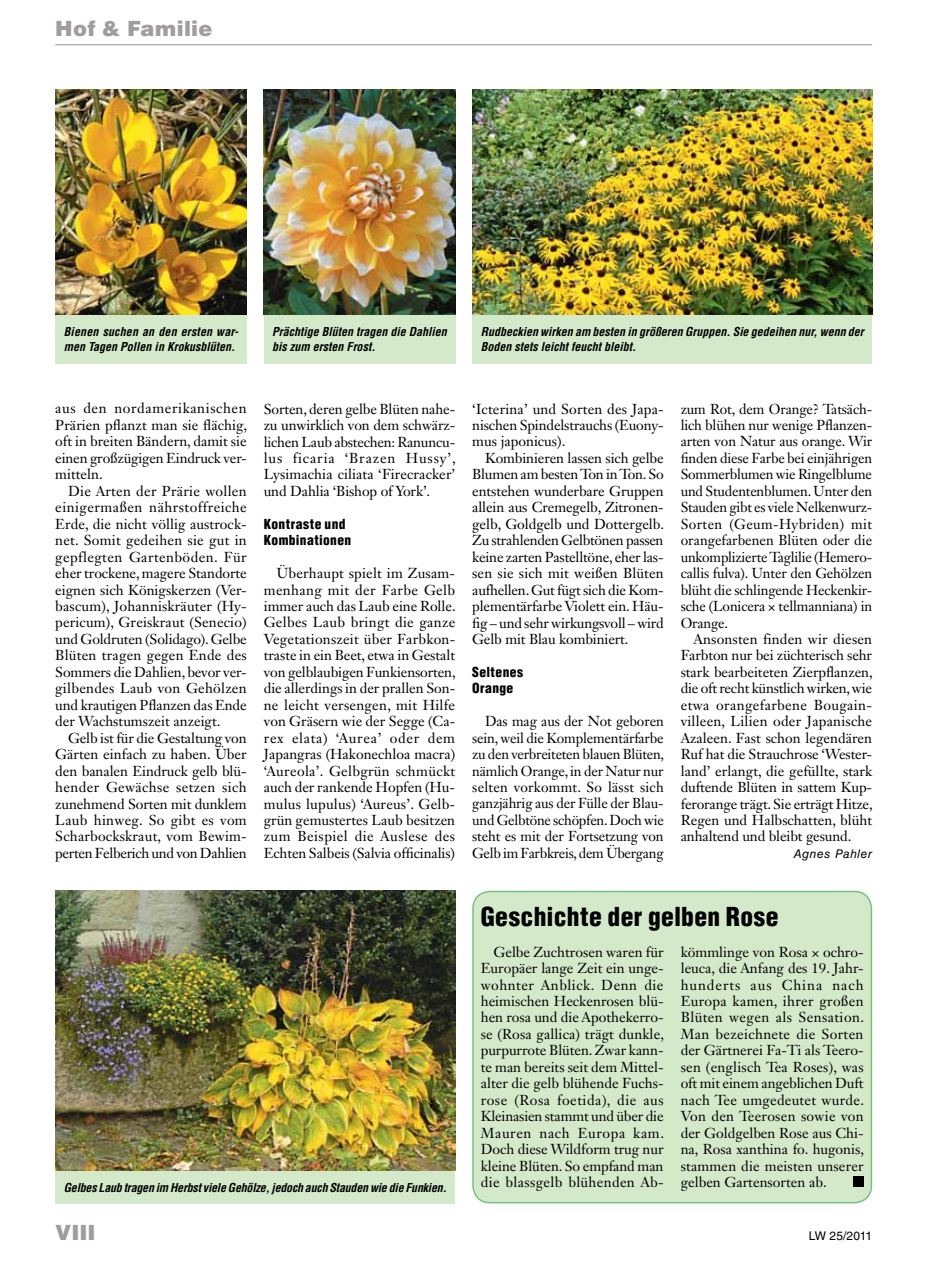
<style>
.page{position:relative;width:936px;height:1263px;background:#fff}
.page>*{position:absolute;margin:0;border:0;box-sizing:border-box;transform-origin:0 0}
.t1{font:900 condensed 25.5px "Helvetica LT Std";letter-spacing:.015em;color:#000}
.t2{font:900 21px "Helvetica LT Std";letter-spacing:.015em;color:#a19d9e}
.t3{font:14.25px/16.5px "Janson Text LT Std";letter-spacing:-.01em;color:#000;text-align:justify}
.t4{font:900 condensed 13.5px/16.5px "Helvetica LT Std";letter-spacing:.03em;color:#000}
.t5{font:italic 700 condensed 12px/15px "Helvetica LT Std";color:#000}
.t6{font:italic 700 condensed 12px "Helvetica LT Std";letter-spacing:-.02em;color:#000}
.t7{font:italic 12px "Helvetica LT Std";letter-spacing:.05em;color:#000}
.t8{font:12px "Helvetica LT Std";letter-spacing:-.02em;color:#000}
</style>
<div class="page">
<div style="left:473px;top:891px;width:398px;height:312px;background:#d4e9ca;border-radius:17px"></div>
<div style="left:472px;top:891px;width:400px;height:312px;border:2px solid #78c183;border-radius:17px"></div>
<div style="left:853px;top:1176px;width:10px;height:11px;background:#000"></div>
<div style="left:55px;top:315px;width:192px;height:49px;background:#d4e9ca"></div>
<div style="left:264px;top:315px;width:191px;height:49px;background:#d4e9ca"></div>
<div style="left:472px;top:315px;width:400px;height:49px;background:#d4e9ca"></div>
<div style="left:55px;top:1170px;width:400px;height:33px;background:#d4e9ca"></div>
<img style="left:55px;top:891px;width:400px;height:279px">
<img style="left:55px;top:89px;width:192px;height:226px">
<img style="left:264px;top:89px;width:191px;height:226px">
<img style="left:472px;top:89px;width:400px;height:226px">
<hr style="left:55px;top:44px;width:817px;height:1px;background:#a19d9e">
<h2 class="t2" style="left:55px;top:15px;width:159px">Hof &amp; Familie</h2>
<p class="t5" style="left:64px;top:324px;width:176px">Bienen suchen an den ersten war&shy;men Tagen Pollen in Krokusblüten.</p>
<p class="t5" style="left:272px;top:324px;width:176px">Prächtige Blüten tragen die Dahlien bis zum ersten Frost.</p>
<p class="t5" style="left:480px;top:324px;width:384px">Rudbeckien wirken am besten in größeren Gruppen. Sie gedeihen nur, wenn der<br>Boden stets leicht feucht bleibt.</p>
<p class="t3" style="left:55px;top:400px;width:193px">aus den nordamerikanischen Prärien pflanzt man sie flächig, oft in breiten Bändern, damit sie einen großzügigen Eindruck ver&shy;mitteln.</p>
<p class="t3" style="left:55px;top:482px;width:193px;text-indent:13px">Die Arten der Prärie wollen einigermaßen nährstoffreiche Erde, die nicht völlig austrock&shy;net. Somit gedeihen sie gut in gepflegten Gartenböden. Für eher trockene, magere Standorte eignen sich Königskerzen (Ver&shy;bascum), Johanniskräuter (Hy&shy;pericum), Greiskraut (Senecio) und Goldruten (Solidago). Gelbe Blüten tragen gegen Ende des Sommers die Dahlien, bevor ver&shy;gilbendes Laub von Gehölzen und krautigen Pflanzen das Ende der Wachstumszeit anzeigt.</p>
<p class="t3" style="left:55px;top:729px;width:193px;text-indent:13px">Gelb ist für die Gestaltung von Gärten einfach zu haben. Über den banalen Eindruck gelb blü&shy;hender Gewächse setzen sich zunehmend Sorten mit dunklem Laub hinweg. So gibt es vom Scharbockskraut, vom Bewim&shy;perten Felberich und von Dahlien</p>
<p class="t3" style="left:264px;top:400px;width:193px">Sorten, deren gelbe Blüten nahe&shy;zu unwirklich von dem schwärz&shy;lichen Laub abstechen: Ranuncu&shy;lus ficaria ‘Brazen Hussy’, Lysimachia ciliata ‘Firecracker’ und Dahlia ‘Bishop of York’.</p>
<p class="t4" style="left:264px;top:515px;width:89px">Kontraste und<br>Kombinationen</p>
<p class="t3" style="left:264px;top:565px;width:193px;text-indent:13px">Überhaupt spielt im Zusam&shy;menhang mit der Farbe Gelb immer auch das Laub eine Rolle.<br>Gelbes Laub bringt die ganze Vegetationszeit über Farbkon&shy;traste in ein Beet, etwa in Gestalt von gelblaubigen Funkiensorten, die allerdings in der prallen Son&shy;ne leicht versengen, mit Hilfe von Gräsern wie der Segge (Ca&shy;rex elata) ‘Aurea’ oder dem Japangras (Hakonechloa macra) ‘Aureola’. Gelbgrün schmückt auch der rankende Hopfen (Hu&shy;mulus lupulus) ‘Aureus’. Gelb&shy;grün gemustertes Laub besitzen zum Beispiel die Auslese des Echten Salbeis (Salvia officinalis)</p>
<p class="t3" style="left:472px;top:400px;width:193px">‘Icterina’ und Sorten des Japa&shy;nischen Spindelstrauchs (Euony&shy;mus japonicus).</p>
<p class="t3" style="left:472px;top:450px;width:193px;text-indent:13px">Kombinieren lassen sich gelbe Blumen am besten Ton in Ton. So entstehen wunderbare Gruppen allein aus Cremegelb, Zitronen&shy;gelb, Goldgelb und Dottergelb.<br>Zu strahlenden Gelbtönen passen keine zarten Pastelltöne, eher las&shy;sen sie sich mit weißen Blüten aufhellen. Gut fügt sich die Kom&shy;plementärfarbe Violett ein. Häu&shy;fig – und sehr wirkungsvoll – wird Gelb mit Blau kombiniert.</p>
<p class="t4" style="left:472px;top:663px;width:52px">Seltenes<br>Orange</p>
<p class="t3" style="left:472px;top:713px;width:193px;text-align:left;text-indent:13px">Das mag aus der Not geboren sein, weil die Komplementärfarbe zu den verbreiteten blauen Blüten, nämlich Orange, in der Natur nur selten vorkommt. So lässt sich ganzjährig aus der Fülle der Blau&shy;und Gelbtöne schöpfen. Doch wie steht es mit der Fortsetzung von<br>Gelb im Farbkreis, dem Übergang</p>
<p class="t3" style="left:680px;top:400px;width:193px">zum Rot, dem Orange? Tatsäch&shy;lich blühen nur wenige Pflanzen&shy;arten von Natur aus orange. Wir finden diese Farbe bei einjährigen Sommerblumen wie Ringelblume und Studentenblumen. Unter den Stauden gibt es viele Nelkenwurz-Sorten (Geum-Hybriden) mit orangefarbenen Blüten oder die unkomplizierte Taglilie (Hemero&shy;callis fulva). Unter den Gehölzen blüht die schlingende Heckenkir&shy;sche (Lonicera × tellmanniana) in Orange.</p>
<p class="t3" style="left:680px;top:631px;width:193px;text-indent:13px">Ansonsten finden wir diesen Farbton nur bei züchterisch sehr stark bearbeiteten Zierpflanzen, die oft recht künstlich wirken, wie etwa orangefarbene Bougain&shy;villeen, Lilien oder Japanische Azaleen. Fast schon legendären Ruf hat die Strauchrose ‘Wester&shy;land’ erlangt, die gefüllte, stark duftende Blüten in sattem Kup&shy;ferorange trägt. Sie erträgt Hitze, Regen und Halbschatten, blüht anhaltend und bleibt gesund.</p>
<p class="t7" style="left:793px;top:847px;width:80px">Agnes Pahler</p>
<h1 class="t1" style="left:480px;top:900px;width:299px">Geschichte der gelben Rose</h1>
<p class="t3" style="left:480px;top:943px;width:185px;text-indent:13px">Gelbe Zuchtrosen waren für Europäer lange Zeit ein unge&shy;wohnter Anblick. Denn die heimischen Heckenrosen blü&shy;hen rosa und die Apothekerro&shy;se (Rosa gallica) trägt dunkle, purpurrote Blüten. Zwar kann&shy;te man bereits seit dem Mittel&shy;alter die gelb blühende Fuchs&shy;rose (Rosa foetida), die aus Kleinasien stammt und über die Mauren nach Europa kam.<br>Doch diese Wildform trug nur kleine Blüten. So empfand man die blassgelb blühenden Ab-</p>
<p class="t3" style="left:680px;top:943px;width:185px">kömmlinge von Rosa × ochro&shy;leuca, die Anfang des 19. Jahr&shy;hunderts aus China nach Europa kamen, ihrer großen Blüten wegen als Sensation.<br>Man bezeichnete die Sorten der Gärtnerei Fa-Ti als Teero&shy;sen (englisch Tea Roses), was oft mit einem angeblichen Duft nach Tee umgedeutet wurde.<br>Von den Teerosen sowie von der Goldgelben Rose aus Chi&shy;na, Rosa xanthina fo. hugonis, stammen die meisten unserer gelben Gartensorten ab.</p>
<p class="t6" style="left:64px;top:1180px;width:384px">Gelbes Laub tragen im Herbst viele Gehölze, jedoch auch Stauden wie die Funkien.</p>
<h2 class="t2" style="left:55px;top:1218px;width:42px">VIII</h2>
<p class="t8" style="left:808px;top:1228px;width:65px">LW 25/2011</p>
</div>
